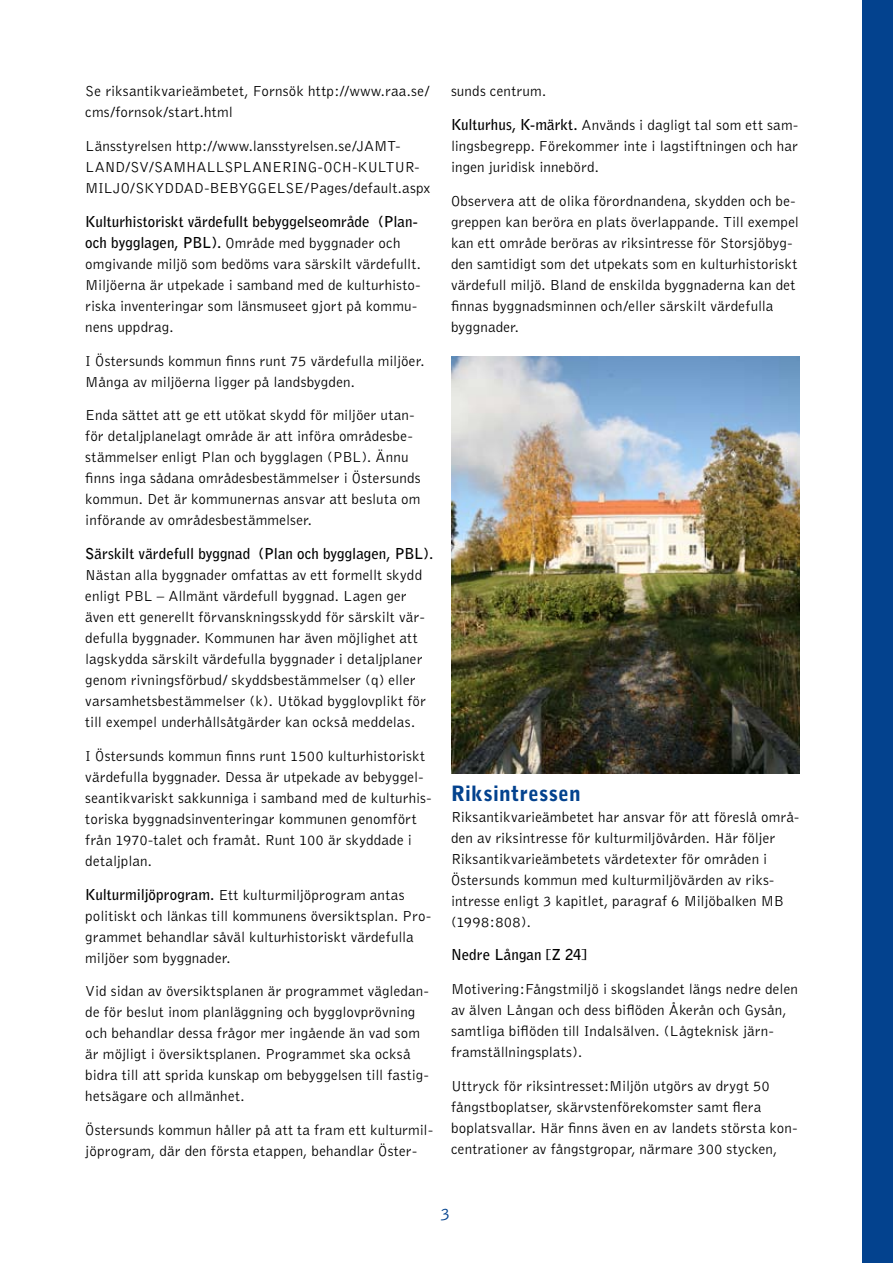
<style>
.page{position:relative;width:893px;height:1263px;background:#fff}
.page>*{position:absolute;margin:0;border:0;box-sizing:border-box;transform-origin:0 0}
.t1{font:900 21px "Bell Gothic";letter-spacing:.015em;color:#03428e}
.t2{font:300 18px "Bell Gothic";color:#03428e}
.t3{font:300 15px/21px "Bell Gothic";letter-spacing:.01em;color:#000}
.t4{font:700 15px "Bell Gothic";color:#000}
.s1{font-weight:700}
</style>
<div class="page">
<div style="left:863px;top:0;width:30px;height:1263px;background:#03428e"></div>
<img style="left:451px;top:356px;width:348px;height:418px">
<p class="t3" style="left:85px;top:81px;width:345px">Se riksantikvarieämbetet, Fornsök http://www.raa.se/ cms/fornsok/start.html</p>
<p class="t3" style="left:85px;top:136px;width:347px">Länsstyrelsen http://www.lansstyrelsen.se/JAMT-<br>LAND/SV/SAMHALLSPLANERING-OCH-KULTUR-<br>MILJO/SKYDDAD-BEBYGGELSE/Pages/default.aspx</p>
<p class="t3" style="left:85px;top:212px;width:337px"><span class="s1">Kulturhistoriskt värdefullt bebyggelseområde (Plan&shy;och bygglagen, PBL).</span> Område med byggnader och omgivande miljö som bedöms vara särskilt värdefullt.<br>Miljöerna är utpekade i samband med de kulturhisto&shy;riska inventeringar som länsmuseet gjort på kommu&shy;nens uppdrag.</p>
<p class="t3" style="left:85px;top:350px;width:341px">I Östersunds kommun finns runt 75 värdefulla miljöer.<br>Många av miljöerna ligger på landsbygden.</p>
<p class="t3" style="left:85px;top:405px;width:337px">Enda sättet att ge ett utökat skydd för miljöer utan&shy;för detaljplanelagt område är att införa områdesbe&shy;stämmelser enligt Plan och bygglagen (PBL). Ännu finns inga sådana områdesbestämmelser i Östersunds kommun. Det är kommunernas ansvar att besluta om införande av områdesbestämmelser.</p>
<p class="t4" style="left:85px;top:545px;width:349px">Särskilt värdefull byggnad (Plan och bygglagen, PBL).</p>
<p class="t3" style="left:85px;top:565px;width:342px">Nästan alla byggnader omfattas av ett formellt skydd enligt PBL – Allmänt värdefull byggnad. Lagen ger även ett generellt förvanskningsskydd för särskilt vär&shy;defulla byggnader. Kommunen har även möjlighet att lagskydda särskilt värdefulla byggnader i detaljplaner genom rivningsförbud/ skyddsbestämmelser (q) eller varsamhetsbestämmelser (k). Utökad bygglovplikt för till exempel underhållsåtgärder kan också meddelas.</p>
<p class="t3" style="left:85px;top:746px;width:348px">I Östersunds kommun finns runt 1500 kulturhistoriskt värdefulla byggnader. Dessa är utpekade av bebyggel&shy;seantikvariskt sakkunniga i samband med de kulturhis&shy;toriska byggnadsinventeringar kommunen genomfört från 1970-talet och framåt. Runt 100 är skyddade i detaljplan.</p>
<p class="t3" style="left:85px;top:884px;width:347px"><span class="s1">Kulturmiljöprogram.</span> Ett kulturmiljöprogram antas politiskt och länkas till kommunens översiktsplan. Pro&shy;grammet behandlar såväl kulturhistoriskt värdefulla miljöer som byggnader.</p>
<p class="t3" style="left:85px;top:981px;width:345px">Vid sidan av översiktsplanen är programmet vägledan&shy;de för beslut inom planläggning och bygglovprövning och behandlar dessa frågor mer ingående än vad som är möjligt i översiktsplanen. Programmet ska också bidra till att sprida kunskap om bebyggelsen till fastig&shy;hetsägare och allmänhet.</p>
<p class="t3" style="left:85px;top:1120px;width:349px">Östersunds kommun håller på att ta fram ett kulturmil&shy;jöprogram, där den första etappen, behandlar Öster-</p>
<p class="t3" style="left:451px;top:81px;width:97px">sunds centrum.</p>
<p class="t3" style="left:451px;top:115px;width:349px;text-align:justify"><span class="s1">Kulturhus, K-märkt.</span> Används i dagligt tal som ett sam&shy;lingsbegrepp. Förekommer inte i lagstiftningen och har ingen juridisk innebörd.</p>
<p class="t3" style="left:451px;top:191px;width:350px">Observera att de olika förordnandena, skydden och be&shy;greppen kan beröra en plats överlappande. Till exempel kan ett område beröras av riksintresse för Storsjöbyg&shy;den samtidigt som det utpekats som en kulturhistoriskt värdefull miljö. Bland de enskilda byggnaderna kan det finnas byggnadsminnen och/eller särskilt värdefulla byggnader.</p>
<h1 class="t1" style="left:451px;top:781px;width:131px">Riksintressen</h1>
<p class="t3" style="left:451px;top:806px;width:350px">Riksantikvarieämbetet har ansvar för att föreslå områ&shy;den av riksintresse för kulturmiljövården. Här följer Riksantikvarieämbetets värdetexter för områden i Östersunds kommun med kulturmiljövärden av riks&shy;intresse enligt 3 kapitlet, paragraf 6 Miljöbalken MB (1998:808).</p>
<p class="t4" style="left:451px;top:946px;width:138px">Nedre Långan [Z 24]</p>
<p class="t3" style="left:451px;top:979px;width:348px">Motivering:Fångstmiljö i skogslandet längs nedre delen av älven Långan och dess biflöden Åkerån och Gysån, samtliga biflöden till Indalsälven. (Lågteknisk järn&shy;framställningsplats).</p>
<p class="t3" style="left:451px;top:1076px;width:348px">Uttryck för riksintresset:Miljön utgörs av drygt 50 fångstboplatser, skärvstenförekomster samt flera boplatsvallar. Här finns även en av landets största kon&shy;centrationer av fångstgropar, närmare 300 stycken,</p>
<p class="t2" style="left:440px;top:1204px;width:12px">3</p>
</div>
